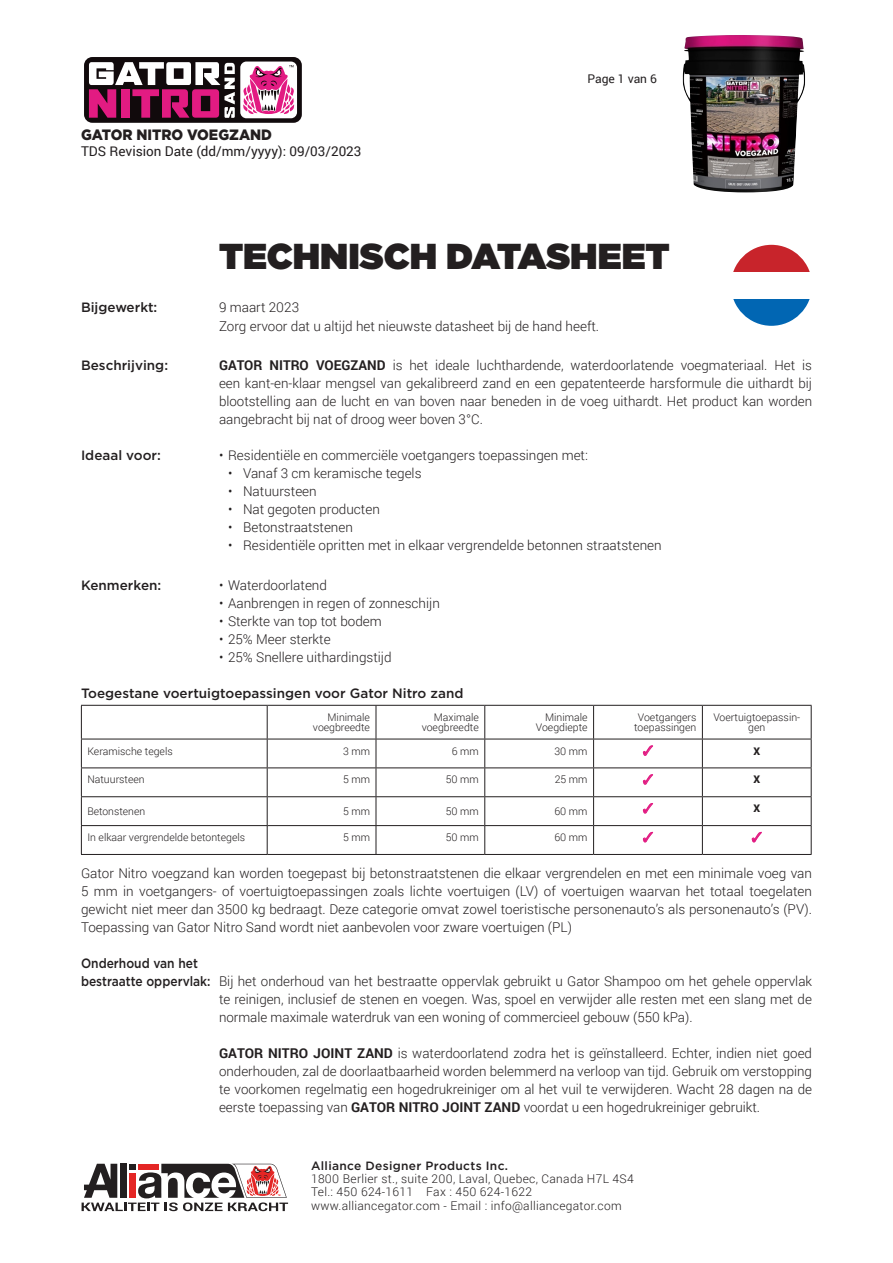
<style>
.page{position:relative;width:893px;height:1263px;background:#fff}
.page>*{position:absolute;margin:0;border:0;box-sizing:border-box;transform-origin:0 0}
.t1{font:900 36px "Gotham";color:#231f20}
.t2{font:900 15px "Gotham";color:#231f20;scale:.94 1}
.t3{font:300 13.5px/18px "Roboto";color:#231f20;text-align:justify}
.t4{font:500 13.5px "Gotham";color:#231f20}
.t5{font:13.5px "Roboto";color:#231f20}
.t6{font:500 13.5px "Gotham";color:#231f20;scale:.89 1}
.t7{font:300 12px/13.2px "Roboto";letter-spacing:.025em;color:#231f20}
.t8{font:500 12px "Gotham";letter-spacing:.025em;color:#231f20}
.t9{font:12px "Roboto";color:#231f20}
.t10{font:300 10.5px/10.5px "Roboto";color:#231f20;text-align:center}
.t11{font:900 10.5px "Roboto";color:#231f20}
.s1{font-weight:700}
.s2{font-family:"Gotham";font-weight:500}
</style>
<div class="page">
<img style="left:683px;top:35px;width:122px;height:157px">
<svg style="left:82px;top:1164px;width:206px;height:47px"></svg>
<div style="left:84px;top:57px;width:218px;height:66px;background:#110a0c;border-radius:8px"></div>
<div style="left:240px;top:62px;width:57px;height:56px;background:#fff;border-radius:6px"></div>
<svg style="left:241px;top:62px;width:55px;height:52px"></svg>
<svg style="left:89px;top:62px;width:146px;height:56px"></svg>
<hr style="left:81px;top:739px;width:186px;height:1px;background:#231f20">
<hr style="left:267px;top:739px;width:109px;height:1px;background:#231f20">
<hr style="left:376px;top:739px;width:109px;height:1px;background:#231f20">
<hr style="left:485px;top:739px;width:109px;height:1px;background:#231f20">
<hr style="left:594px;top:739px;width:108px;height:1px;background:#231f20">
<hr style="left:702px;top:739px;width:109px;height:1px;background:#231f20">
<hr style="left:376px;top:767px;width:109px;height:1px;background:#231f20">
<hr style="left:485px;top:767px;width:109px;height:1px;background:#231f20">
<hr style="left:594px;top:767px;width:108px;height:1px;background:#231f20">
<hr style="left:702px;top:767px;width:109px;height:1px;background:#231f20">
<hr style="left:81px;top:796px;width:186px;height:1px;background:#231f20">
<hr style="left:594px;top:796px;width:108px;height:1px;background:#231f20">
<hr style="left:702px;top:796px;width:109px;height:1px;background:#231f20">
<hr style="left:81px;top:767px;width:186px;height:1px;background:#231f20">
<hr style="left:267px;top:767px;width:109px;height:1px;background:#231f20">
<hr style="left:81px;top:705px;width:186px;height:1px;background:#231f20">
<hr style="left:81px;top:706px;width:1px;height:33px;background:#231f20">
<hr style="left:267px;top:705px;width:109px;height:1px;background:#231f20">
<hr style="left:267px;top:706px;width:1px;height:33px;background:#231f20">
<hr style="left:376px;top:705px;width:109px;height:1px;background:#231f20">
<hr style="left:376px;top:706px;width:1px;height:33px;background:#231f20">
<hr style="left:485px;top:705px;width:109px;height:1px;background:#231f20">
<hr style="left:484px;top:706px;width:1px;height:33px;background:#231f20">
<hr style="left:594px;top:705px;width:108px;height:1px;background:#231f20">
<hr style="left:593px;top:706px;width:1px;height:33px;background:#231f20">
<hr style="left:702px;top:705px;width:109px;height:1px;background:#231f20">
<hr style="left:702px;top:706px;width:1px;height:33px;background:#231f20">
<hr style="left:811px;top:706px;width:1px;height:33px;background:#231f20">
<hr style="left:81px;top:825px;width:186px;height:1px;background:#231f20">
<svg style="left:81px;top:739px;width:1px;height:115px"></svg>
<svg style="left:267px;top:739px;width:1px;height:115px"></svg>
<hr style="left:594px;top:825px;width:108px;height:1px;background:#231f20">
<hr style="left:702px;top:825px;width:109px;height:1px;background:#231f20">
<svg style="left:702px;top:739px;width:1px;height:115px"></svg>
<svg style="left:811px;top:739px;width:1px;height:115px"></svg>
<hr style="left:81px;top:854px;width:186px;height:1px;background:#231f20">
<hr style="left:267px;top:854px;width:109px;height:1px;background:#231f20">
<hr style="left:376px;top:854px;width:109px;height:1px;background:#231f20">
<hr style="left:485px;top:854px;width:109px;height:1px;background:#231f20">
<hr style="left:594px;top:854px;width:108px;height:1px;background:#231f20">
<hr style="left:702px;top:854px;width:109px;height:1px;background:#231f20">
<hr style="left:267px;top:796px;width:109px;height:1px;background:#231f20">
<hr style="left:376px;top:796px;width:109px;height:1px;background:#231f20">
<svg style="left:376px;top:739px;width:1px;height:115px"></svg>
<hr style="left:485px;top:796px;width:109px;height:1px;background:#231f20">
<svg style="left:484px;top:739px;width:1px;height:115px"></svg>
<svg style="left:593px;top:739px;width:1px;height:115px"></svg>
<hr style="left:267px;top:825px;width:109px;height:1px;background:#231f20">
<hr style="left:376px;top:825px;width:109px;height:1px;background:#231f20">
<hr style="left:485px;top:825px;width:109px;height:1px;background:#231f20">
<svg style="left:733px;top:245px;width:77px;height:27px;fill:#c8242b"></svg>
<svg style="left:733px;top:299px;width:77px;height:27px;fill:#0166b3"></svg>
<p class="t2" style="left:81px;top:125px;width:205px">GATOR NITRO VOEGZAND</p>
<p class="t5" style="left:81px;top:142px;width:282px">TDS Revision Date (dd/mm/yyyy): 09/03/2023</p>
<p class="t9" style="left:588px;top:71px;width:71px">Page 1 van 6</p>
<p class="t1" style="left:219px;top:231px;width:452px">TECHNISCH DATASHEET</p>
<p class="t4" style="left:81px;top:299px;width:78px">Bijgewerkt:</p>
<p class="t3" style="left:219px;top:298px;width:82px">9 maart 2023</p>
<p class="t3" style="left:219px;top:316px;width:382px">Zorg ervoor dat u altijd het nieuwste datasheet bij de hand heeft.</p>
<p class="t4" style="left:81px;top:356px;width:89px">Beschrijving:</p>
<p class="t3" style="left:219px;top:356px;width:595px"><span class="s1">GATOR NITRO VOEGZAND</span> is het ideale luchthardende, waterdoorlatende voegmateriaal. Het is een kant-en-klaar mengsel van gekalibreerd zand en een gepatenteerde harsformule die uithardt bij blootstelling aan de lucht en van boven naar beneden in de voeg uithardt. Het product kan worden aangebracht bij nat of droog weer boven 3°C.</p>
<p class="t4" style="left:81px;top:446px;width:81px">Ideaal voor:</p>
<p class="t3" style="left:219px;top:446px;width:370px">• Residentiële en commerciële voetgangers toepassingen met:</p>
<p class="t3" style="left:228px;top:464px;width:195px">• Vanaf 3 cm keramische tegels</p>
<p class="t3" style="left:228px;top:482px;width:90px">• Natuursteen</p>
<p class="t3" style="left:228px;top:500px;width:153px">• Nat gegoten producten</p>
<p class="t3" style="left:228px;top:518px;width:126px">• Betonstraatstenen</p>
<p class="t3" style="left:228px;top:536px;width:435px">• Residentiële opritten met in elkaar vergrendelde betonnen straatstenen</p>
<p class="t4" style="left:81px;top:576px;width:82px">Kenmerken:</p>
<p class="t3" style="left:219px;top:575px;width:109px">• Waterdoorlatend</p>
<p class="t3" style="left:219px;top:593px;width:222px">• Aanbrengen in regen of zonneschijn</p>
<p class="t3" style="left:219px;top:611px;width:164px">• Sterkte van top tot bodem</p>
<p class="t3" style="left:219px;top:629px;width:113px">• 25% Meer sterkte</p>
<p class="t3" style="left:219px;top:647px;width:174px">• 25% Snellere uithardingstijd</p>
<p class="t4" style="left:81px;top:684px;width:384px">Toegestane voertuigtoepassingen voor Gator Nitro zand</p>
<p class="t10" style="left:328px;top:712px;width:44px">Minimale</p>
<p class="t10" style="left:313px;top:722px;width:59px">voegbreedte</p>
<p class="t10" style="left:422px;top:712px;width:59px;text-align:right">Maximale voegbreedte</p>
<p class="t10" style="left:545px;top:712px;width:44px">Minimale</p>
<p class="t10" style="left:536px;top:722px;width:53px">Voegdiepte</p>
<p class="t10" style="left:634px;top:712px;width:64px">Voetgangers toepassingen</p>
<p class="t10" style="left:713px;top:712px;width:88px">Voertuigtoepassin&shy;gen</p>
<p class="t10" style="left:87px;top:745px;width:87px">Keramische tegels</p>
<p class="t10" style="left:343px;top:745px;width:28px">3 mm</p>
<p class="t10" style="left:452px;top:745px;width:28px">6 mm</p>
<p class="t10" style="left:554px;top:745px;width:35px">30 mm</p>
<p class="t11" style="left:753px;top:743px;width:8px">X</p>
<p class="t10" style="left:87px;top:774px;width:59px">Natuursteen</p>
<p class="t10" style="left:343px;top:774px;width:28px">5 mm</p>
<p class="t10" style="left:446px;top:774px;width:35px">50 mm</p>
<p class="t10" style="left:555px;top:774px;width:34px">25 mm</p>
<p class="t11" style="left:753px;top:772px;width:8px">X</p>
<p class="t10" style="left:87px;top:806px;width:59px">Betonstenen</p>
<p class="t10" style="left:343px;top:806px;width:28px">5 mm</p>
<p class="t10" style="left:446px;top:806px;width:35px">50 mm</p>
<p class="t10" style="left:554px;top:806px;width:35px">60 mm</p>
<p class="t11" style="left:753px;top:801px;width:8px">X</p>
<p class="t10" style="left:87px;top:832px;width:159px">In elkaar vergrendelde betontegels</p>
<p class="t10" style="left:343px;top:832px;width:28px">5 mm</p>
<p class="t10" style="left:446px;top:832px;width:35px">50 mm</p>
<p class="t10" style="left:554px;top:832px;width:35px">60 mm</p>
<p class="t3" style="left:81px;top:863px;width:732px">Gator Nitro voegzand kan worden toegepast bij betonstraatstenen die elkaar vergrendelen en met een minimale voeg van 5 mm in voetgangers- of voertuigtoepassingen zoals lichte voertuigen (LV) of voertuigen waarvan het totaal toegelaten gewicht niet meer dan 3500 kg bedraagt. Deze categorie omvat zowel toeristische personenauto’s als personenauto’s (PV).<br>Toepassing van Gator Nitro Sand wordt niet aanbevolen voor zware voertuigen (PL)</p>
<p class="t6" style="left:81px;top:954px;width:133px">Onderhoud van het</p>
<p class="t3" style="left:219px;top:971px;width:595px;text-indent:-138px"><span class="s2">bestraatte oppervlak:</span> Bij het onderhoud van het bestraatte oppervlak gebruikt u Gator Shampoo om het gehele oppervlak te reinigen, inclusief de stenen en voegen. Was, spoel en verwijder alle resten met een slang met de normale maximale waterdruk van een woning of commercieel gebouw (550 kPa).</p>
<p class="t3" style="left:219px;top:1043px;width:595px"><span class="s1">GATOR NITRO JOINT ZAND</span> is waterdoorlatend zodra het is geïnstalleerd. Echter, indien niet goed onderhouden, zal de doorlaatbaarheid worden belemmerd na verloop van tijd. Gebruik om verstopping te voorkomen regelmatig een hogedrukreiniger om al het vuil te verwijderen. Wacht 28 dagen na de eerste toepassing van <span class="s1">GATOR NITRO JOINT ZAND</span> voordat u een hogedrukreiniger gebruikt.</p>
<p class="t8" style="left:311px;top:1158px;width:199px">Alliance Designer Products Inc.</p>
<p class="t7" style="left:311px;top:1172px;width:324px">1800 Berlier st., suite 200, Laval, Quebec, Canada H7L 4S4<br>Tel.: 450 624-1611 Fax : 450 624-1622 www.alliancegator.com - Email : info@alliancegator.com</p>
</div>
